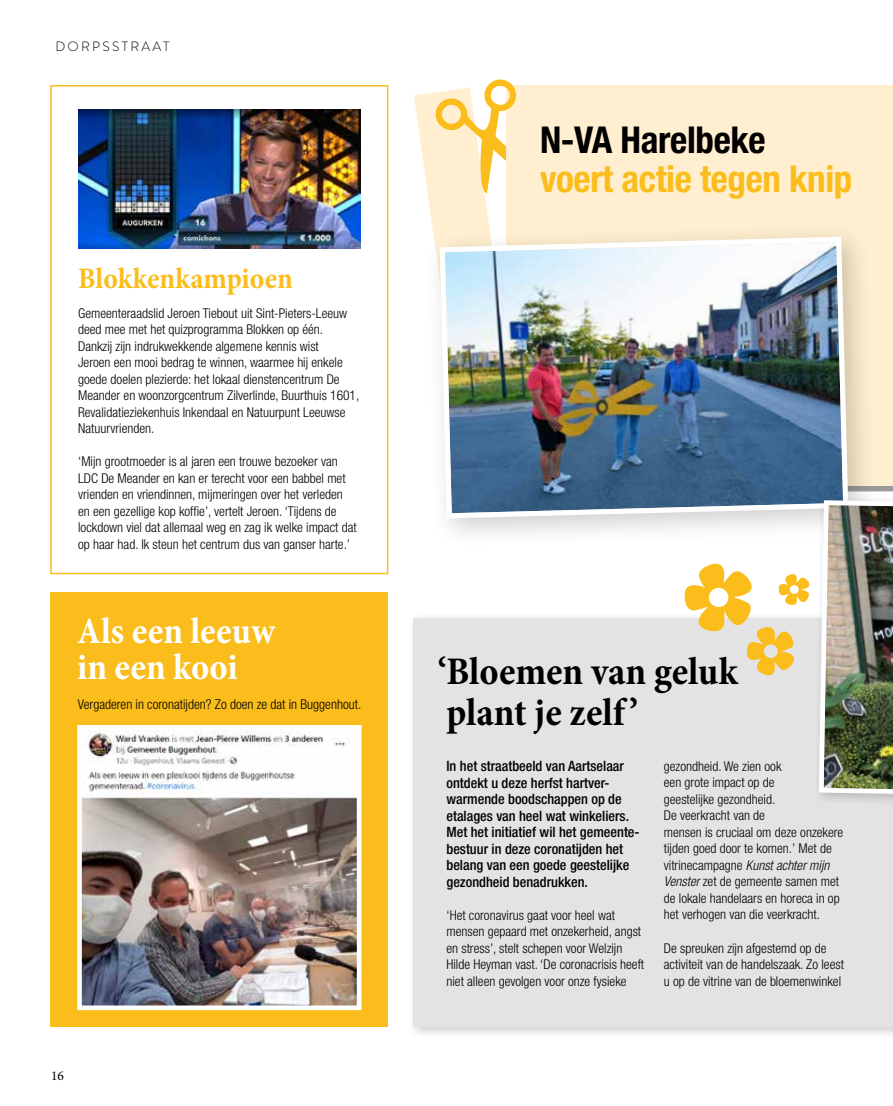
<style>
.page{position:relative;width:893px;height:1106px;background:#fff}
.page>*{position:absolute;margin:0;border:0;box-sizing:border-box;transform-origin:0 0}
.t1{font:700 condensed 39.45px/41.2px "Minion Pro";color:#000}
.t2{font:700 condensed 37.5px/36px "Minion Pro";color:#fff}
.t3{font:700 condensed 37.05px "Helvetica Neue";letter-spacing:-.01em;color:#fbbd1b}
.t4{font:700 condensed 37.05px "Helvetica Neue";letter-spacing:-.01em;color:#000}
.t5{font:700 condensed 30px "Minion Pro";letter-spacing:-.005em;color:#fbbd1b}
.t6{font:500 condensed 14.25px/16.5px "Helvetica Neue";color:#000}
.t7{font:300 condensed 13.5px/16.5px "Helvetica Neue";color:#000}
.t8{font:300 13.5px "Brandon Grotesque";letter-spacing:.17em;color:#000}
.t9{font:13.5px "Minion Pro";color:#000}
.s1{font-style:italic}
</style>
<div class="page">
<div style="left:50px;top:85px;width:338px;height:489px;background:#fff;border:2px solid #fbbd1b"></div>
<div style="left:51px;top:592px;width:337px;height:434px;background:#fbbd1b"></div>
<div style="left:408px;top:612px;width:485px;height:427px;background:#000;opacity:.2"></div>
<div style="left:414px;top:618px;width:479px;height:408px;background:#e3e3e3"></div>
<div style="left:506px;top:85px;width:387px;height:400px;background:#ffefd0"></div>
<div style="left:424px;top:221px;width:455px;height:328px;background:#000;opacity:.2"></div>
<img style="left:437px;top:234px;width:414px;height:384px">
<img style="left:78px;top:110px;width:282px;height:138px">
<svg style="left:684px;top:563px;width:126px;height:113px"></svg>
<div style="left:812px;top:494px;width:81px;height:318px;background:#000;opacity:.2"></div>
<img style="left:816px;top:498px;width:77px;height:303px">
<img style="left:414px;top:79px;width:103px;height:336px">
<img style="left:77px;top:725px;width:285px;height:286px">
<p class="t8" style="left:55px;top:37px;width:116px">DORPSSTRAAT</p>
<h3 class="t5" style="left:78px;top:258px;width:216px">Blokkenkampioen</h3>
<p class="t7" style="left:78px;top:305px;width:283px">Gemeenteraadslid Jeroen Tiebout uit Sint-Pieters-Leeuw deed mee met het quizprogramma Blokken op één.<br>Dankzij zijn indrukwekkende algemene kennis wist<br>Jeroen een mooi bedrag te winnen, waarmee hij enkele goede doelen plezierde: het lokaal dienstencentrum De Meander en woonzorgcentrum Zilverlinde, Buurthuis 1601, Revalidatieziekenhuis Inkendaal en Natuurpunt Leeuwse Natuurvrienden.</p>
<p class="t7" style="left:78px;top:453px;width:280px">‘Mijn grootmoeder is al jaren een trouwe bezoeker van LDC De Meander en kan er terecht voor een babbel met vrienden en vriendinnen, mijmeringen over het verleden en een gezellige kop koffie’, vertelt Jeroen. ‘Tijdens de lockdown viel dat allemaal weg en zag ik welke impact dat op haar had. Ik steun het centrum dus van ganser harte. ’</p>
<h2 class="t2" style="left:77px;top:613px;width:200px">Als een leeuw in een kooi</h2>
<p class="t7" style="left:78px;top:696px;width:283px">Vergaderen in coronatijden? Zo doen ze dat in Buggenhout.</p>
<p class="t9" style="left:51px;top:1067px;width:14px">16</p>
<h3 class="t4" style="left:540px;top:117px;width:227px">N-VA Harelbeke</h3>
<h3 class="t3" style="left:540px;top:157px;width:314px">voert actie tegen knip</h3>
<h1 class="t1" style="left:438px;top:650px;width:301px">‘Bloemen van geluk plant je zelf’</h1>
<p class="t6" style="left:446px;top:758px;width:193px">In het straatbeeld van Aartselaar ontdekt u deze herfst hartver&shy;warmende boodschappen op de etalages van heel wat winkeliers.<br>Met het initiatief wil het gemeente&shy;bestuur in deze coronatijden het belang van een goede geestelijke gezondheid benadrukken.</p>
<p class="t7" style="left:446px;top:906px;width:199px">‘Het coronavirus gaat voor heel wat mensen gepaard met onzekerheid, angst en stress’, stelt schepen voor Welzijn Hilde Heyman vast. ‘De coronacrisis heeft niet alleen gevolgen voor onze fysieke</p>
<p class="t7" style="left:664px;top:757px;width:181px">gezondheid. We zien ook<br>een grote impact op de<br>geestelijke gezondheid.<br>De veerkracht van de<br>mensen is cruciaal om deze onzekere tijden goed door te komen. ’ Met de vitrinecampagne <span class="s1">Kunst achter mijn<br>Venster</span> zet de gemeente samen met de lokale handelaars en horeca in op het verhogen van die veerkracht.</p>
<p class="t7" style="left:664px;top:939px;width:182px">De spreuken zijn afgestemd op de activiteit van de handelszaak. Zo leest u op de vitrine van de bloemenwinkel</p>
</div>
